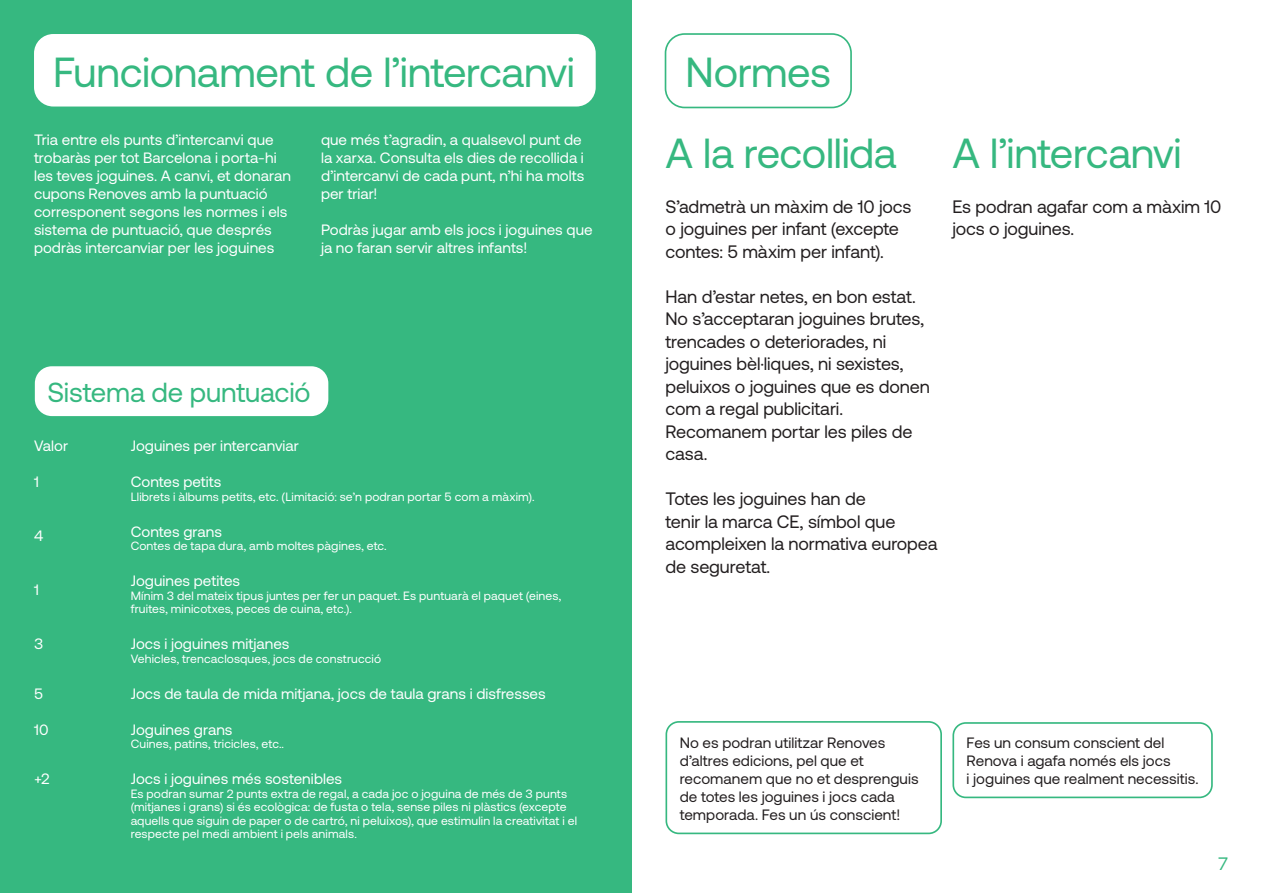
<style>
.page{position:relative;width:1263px;height:893px;background:#fff}
.page>*{position:absolute;margin:0;border:0;box-sizing:border-box;transform-origin:0 0}
.t1{font:42px/81px "Aeonik";letter-spacing:-.01em;color:#36b880}
.t2{font:27.6px "Aeonik";letter-spacing:-.005em;color:#36b880}
.t3{font:18px/22.5px "Aeonik";letter-spacing:-.005em;color:#231f20}
.t4{font:18px "Aeonik";color:#36b880}
.t5{font:15px/18px "Aeonik";letter-spacing:.005em;color:#fff}
.t6{font:15px/18px "Aeonik";color:#231f20}
.t7{font:12px/13.5px "Aeonik";letter-spacing:.01em;color:#fff}
</style>
<div class="page">
<div style="left:0;top:0;width:631px;height:893px;background:#36b880"></div>
<div style="left:34px;top:34px;width:562px;height:73px;background:#fff;border-radius:19px"></div>
<div style="left:665px;top:33px;width:187px;height:75px;border:2px solid #36b880;border-radius:19px"></div>
<div style="left:952px;top:722px;width:261px;height:76px;border:2px solid #36b880;border-radius:13px"></div>
<div style="left:665px;top:721px;width:277px;height:113px;border:2px solid #36b880;border-radius:13px"></div>
<div style="left:35px;top:366px;width:293px;height:50px;background:#fff;border-radius:17px"></div>
<h1 class="t1" style="left:53px;top:31px;width:523px">Funcionament de l’intercanvi</h1>
<p class="t5" style="left:34px;top:131px;width:258px">Tria entre els punts d’intercanvi que trobaràs per tot Barcelona i porta-hi les teves joguines. A canvi, et donaran cupons Renoves amb la puntuació corresponent segons les normes i els sistema de puntuació, que després podràs intercanviar per les joguines</p>
<p class="t5" style="left:321px;top:131px;width:265px">que més t’agradin, a qualsevol punt de la xarxa. Consulta els dies de recollida i d’intercanvi de cada punt, n’hi ha molts per triar!</p>
<p class="t5" style="left:321px;top:221px;width:273px">Podràs jugar amb els jocs i joguines que ja no faran servir altres infants!</p>
<h2 class="t2" style="left:47px;top:377px;width:265px">Sistema de puntuació</h2>
<p class="t5" style="left:131px;top:437px;width:170px">Joguines per intercanviar</p>
<p class="t5" style="left:131px;top:473px;width:92px">Contes petits</p>
<p class="t7" style="left:131px;top:490px;width:405px">Llibrets i àlbums petits, etc. (Limitació: se’n podran portar 5 com a màxim).</p>
<p class="t5" style="left:131px;top:522px;width:93px">Contes grans</p>
<p class="t7" style="left:131px;top:539px;width:258px">Contes de tapa dura, amb moltes pàgines, etc.</p>
<p class="t5" style="left:131px;top:572px;width:111px">Joguines petites</p>
<p class="t7" style="left:131px;top:589px;width:432px">Mínim 3 del mateix tipus juntes per fer un paquet. Es puntuarà el paquet (eines, fruites, minicotxes, peces de cuina, etc.).</p>
<p class="t5" style="left:131px;top:635px;width:160px">Jocs i joguines mitjanes</p>
<p class="t7" style="left:131px;top:652px;width:252px">Vehicles, trencaclosques, jocs de construcció</p>
<p class="t5" style="left:131px;top:684px;width:416px">Jocs de taula de mida mitjana, jocs de taula grans i disfresses</p>
<p class="t5" style="left:131px;top:720px;width:103px">Joguines grans</p>
<p class="t7" style="left:131px;top:737px;width:155px">Cuines, patins, tricicles, etc..</p>
<p class="t5" style="left:131px;top:770px;width:213px">Jocs i joguines més sostenibles</p>
<p class="t7" style="left:131px;top:787px;width:448px">Es podran sumar 2 punts extra de regal, a cada joc o joguina de més de 3 punts (mitjanes i grans) si és ecològica: de fusta o tela, sense piles ni plàstics (excepte aquells que siguin de paper o de cartró, ni peluixos), que estimulin la creativitat i el respecte pel medi ambient i pels animals.</p>
<p class="t5" style="left:34px;top:437px;width:36px">Valor</p>
<p class="t5" style="left:34px;top:473px;width:6px">1</p>
<p class="t5" style="left:34px;top:527px;width:11px">4</p>
<p class="t5" style="left:34px;top:581px;width:6px">1</p>
<p class="t5" style="left:34px;top:635px;width:11px">3</p>
<p class="t5" style="left:34px;top:684px;width:10px">5</p>
<p class="t5" style="left:34px;top:720px;width:16px">10</p>
<p class="t5" style="left:34px;top:770px;width:17px">+2</p>
<h1 class="t1" style="left:665px;top:31px;width:232px;text-indent:20px">Normes<br>A la recollida</h1>
<p class="t3" style="left:665px;top:195px;width:247px">S’admetrà un màxim de 10 jocs o joguines per infant (excepte contes: 5 màxim per infant).</p>
<p class="t3" style="left:665px;top:285px;width:266px">Han d’estar netes, en bon estat.<br>No s’acceptaran joguines brutes, trencades o deteriorades, ni joguines bèl·liques, ni sexistes, peluixos o joguines que es donen com a regal publicitari.<br>Recomanem portar les piles de casa.</p>
<p class="t3" style="left:665px;top:488px;width:273px">Totes les joguines han de<br>tenir la marca CE, símbol que acompleixen la normativa europea de seguretat.</p>
<h1 class="t1" style="left:952px;top:112px;width:231px">A l’intercanvi</h1>
<p class="t3" style="left:952px;top:195px;width:271px">Es podran agafar com a màxim 10 jocs o joguines.</p>
<p class="t6" style="left:680px;top:734px;width:240px">No es podran utilitzar Renoves d’altres edicions, pel que et recomanem que no et desprenguis de totes les joguines i jocs cada temporada. Fes un ús conscient!</p>
<p class="t6" style="left:967px;top:734px;width:233px">Fes un consum conscient del<br>Renova i agafa només els jocs<br>i joguines que realment necessitis.</p>
<p class="t4" style="left:1218px;top:853px;width:11px">7</p>
</div>
